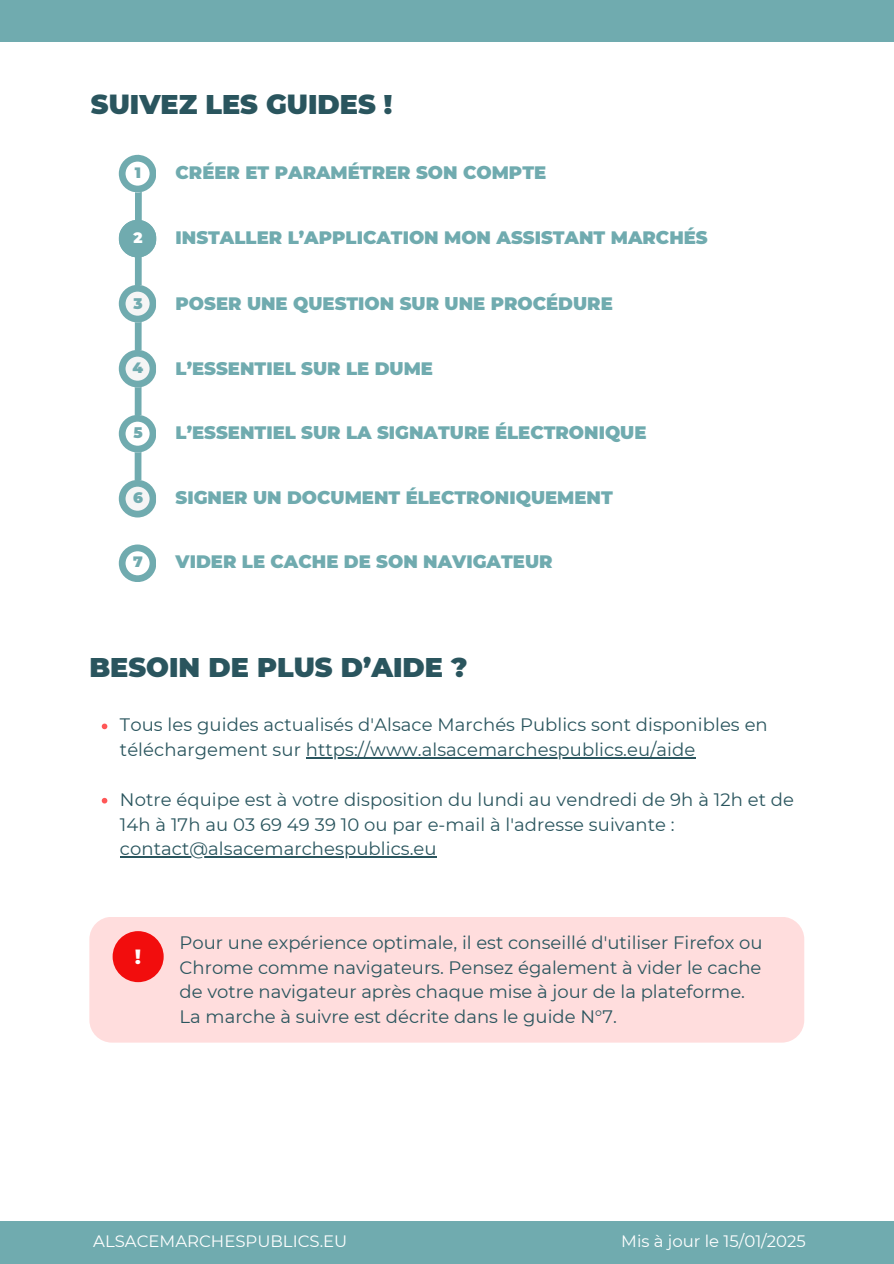
<style>
.page{position:relative;width:894px;height:1264px;background:#fff}
.page>*{position:absolute;margin:0;border:0;box-sizing:border-box;transform-origin:0 0}
.t1{font:900 27px "Montserrat";color:#2a555e}
.t2{font:800 21px "Montserrat";color:#fff}
.t3{font:18px/24.8px "Montserrat";letter-spacing:.005em;color:#2a555e}
.t4{font:900 18px "Montserrat";color:#70abaf}
.t5{font:16.5px "Montserrat";color:#fff}
.t6{font:900 15px "Montserrat";color:#70abaf}
.t7{font:900 15px "Montserrat";color:#fff}
</style>
<div class="page">
<div style="left:0;top:0;width:893px;height:42px;background:#70abaf"></div>
<div style="left:0;top:1221px;width:893px;height:42px;background:#70abaf"></div>
<div style="left:135px;top:158px;width:7px;height:329px;background:#70abaf"></div>
<svg style="left:119px;top:155px;width:37px;height:37px"></svg>
<svg style="left:119px;top:220px;width:37px;height:37px"></svg>
<svg style="left:119px;top:285px;width:37px;height:37px"></svg>
<svg style="left:119px;top:350px;width:37px;height:37px"></svg>
<svg style="left:119px;top:415px;width:37px;height:37px"></svg>
<svg style="left:119px;top:480px;width:37px;height:37px"></svg>
<svg style="left:119px;top:544px;width:37px;height:37px"></svg>
<svg style="left:102px;top:723px;width:5px;height:6px"></svg>
<hr style="left:306px;top:757px;width:389px;height:1px;background:#2a555e">
<svg style="left:102px;top:797px;width:5px;height:6px"></svg>
<hr style="left:120px;top:856px;width:316px;height:1px;background:#2a555e">
<div style="left:89px;top:916px;width:715px;height:126px;background:#fdd;border-radius:23px"></div>
<div style="left:113px;top:931px;width:51px;height:51px;background:#f20d0d;border-radius:50%"></div>
<h1 class="t1" style="left:91px;top:87px;width:303px">SUIVEZ LES GUIDES !</h1>
<p class="t6" style="left:135px;top:163px;width:8px">1</p>
<h2 class="t4" style="left:175px;top:161px;width:372px">CRÉER ET PARAMÉTRER SON COMPTE</h2>
<p class="t7" style="left:133px;top:228px;width:11px">2</p>
<h2 class="t4" style="left:175px;top:226px;width:533px">INSTALLER L’APPLICATION MON ASSISTANT MARCHÉS</h2>
<p class="t6" style="left:133px;top:295px;width:11px">3</p>
<h2 class="t4" style="left:175px;top:293px;width:438px">POSER UNE QUESTION SUR UNE PROCÉDURE</h2>
<p class="t6" style="left:133px;top:359px;width:12px">4</p>
<h2 class="t4" style="left:175px;top:357px;width:259px">L’ESSENTIEL SUR LE DUME</h2>
<p class="t6" style="left:133px;top:423px;width:11px">5</p>
<h2 class="t4" style="left:175px;top:421px;width:472px">L’ESSENTIEL SUR LA SIGNATURE ÉLECTRONIQUE</h2>
<p class="t6" style="left:133px;top:488px;width:11px">6</p>
<h2 class="t4" style="left:175px;top:486px;width:438px">SIGNER UN DOCUMENT ÉLECTRONIQUEMENT</h2>
<p class="t6" style="left:133px;top:552px;width:11px">7</p>
<h2 class="t4" style="left:175px;top:551px;width:378px">VIDER LE CACHE DE SON NAVIGATEUR</h2>
<h1 class="t1" style="left:89px;top:650px;width:379px">BESOIN DE PLUS D’AIDE ?</h1>
<p class="t3" style="left:120px;top:712px;width:649px">Tous les guides actualisés d'Alsace Marchés Publics sont disponibles en téléchargement sur https://www.alsacemarchespublics.eu/aide</p>
<p class="t3" style="left:120px;top:787px;width:675px">Notre équipe est à votre disposition du lundi au vendredi de 9h à 12h et de<br>14h à 17h au 03 69 49 39 10 ou par e-mail à l'adresse suivante :</p>
<p class="t3" style="left:120px;top:836px;width:318px">contact@alsacemarchespublics.eu</p>
<p class="t2" style="left:135px;top:943px;width:8px">!</p>
<p class="t3" style="left:179px;top:929px;width:584px;text-align:justify">Pour une expérience optimale, il est conseillé d'utiliser Firefox ou Chrome comme navigateurs. Pensez également à vider le cache de votre navigateur après chaque mise à jour de la plateforme.</p>
<p class="t3" style="left:179px;top:1004px;width:438px">La marche à suivre est décrite dans le guide N°7.</p>
<p class="t5" style="left:93px;top:1231px;width:255px">ALSACEMARCHESPUBLICS.EU</p>
<p class="t5" style="left:621px;top:1231px;width:186px">Mis à jour le 15/01/2025</p>
</div>
